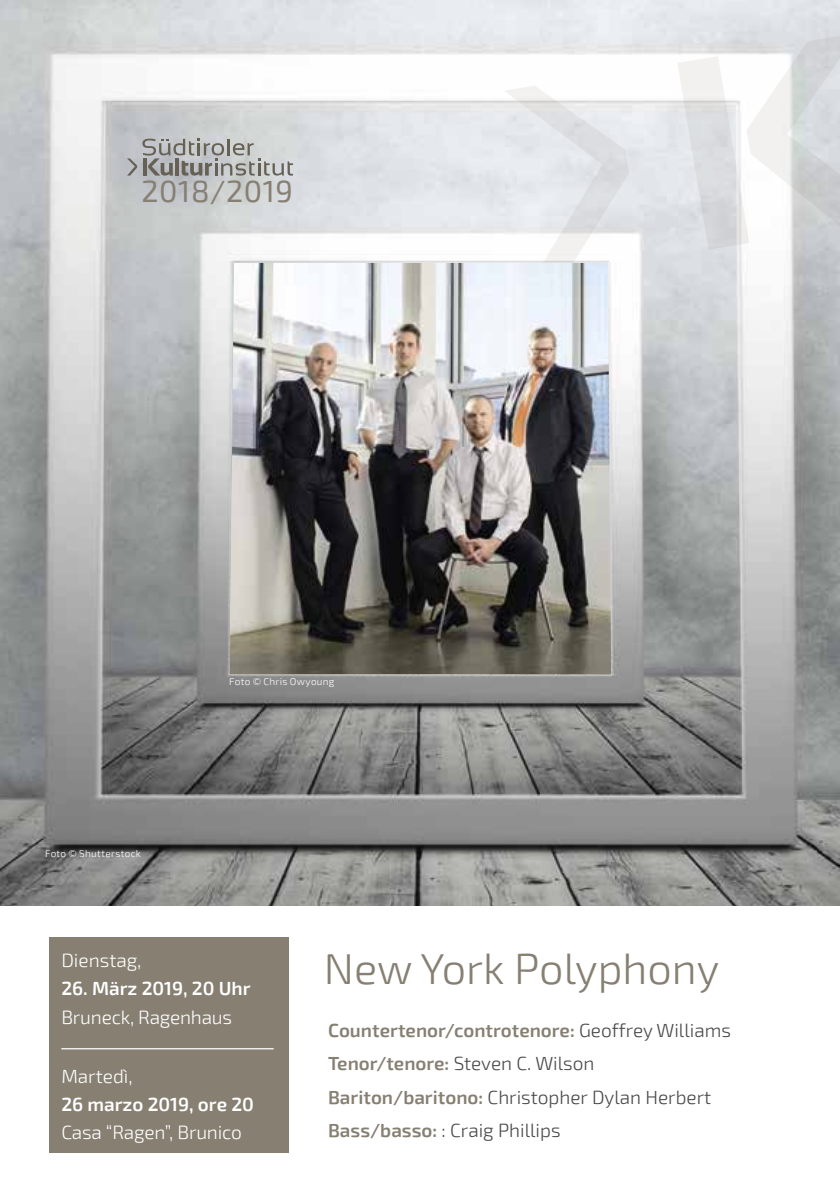
<style>
.page{position:relative;width:840px;height:1191px;background:#fff}
.page>*{position:absolute;margin:0;border:0;box-sizing:border-box;transform-origin:0 0}
.t1{font:300 43.2px "Exo 2";color:#867f72}
.t2{font:30.6px "Exo 2";letter-spacing:.02em;color:#867f72}
.t3{font:600 19px/33.4px "Exo 2";color:#867f72}
.t4{font:300 19px "Exo 2";letter-spacing:-.01em;color:#fff}
.t5{font:600 19px "Exo 2";color:#fff}
.t6{font:300 10px "Exo 2";letter-spacing:.03em;color:#fff}
.s1{font-weight:300;color:#484848}
</style>
<div class="page">
<img style="left:0;top:0;width:839px;height:905px">
<svg style="left:127px;top:139px;width:166px;height:37px;background:#aeafad"></svg>
<svg style="left:676px;top:33px;width:163px;height:217px"></svg>
<svg style="left:503px;top:86px;width:125px;height:192px"></svg>
<img style="left:230px;top:263px;width:380px;height:411px">
<div style="left:49px;top:937px;width:240px;height:215px;background:#867f72"></div>
<hr style="left:61px;top:1048px;width:212px;height:1px;background:#fff">
<h2 class="t2" style="left:141px;top:173px;width:153px">2018/2019</h2>
<p class="t6" style="left:45px;top:848px;width:97px">Foto © Shutterstock</p>
<p class="t6" style="left:229px;top:676px;width:106px">Foto © Chris Owyoung</p>
<p class="t4" style="left:61px;top:949px;width:82px">Dienstag,</p>
<p class="t5" style="left:61px;top:977px;width:191px">26. März 2019, 20 Uhr</p>
<p class="t4" style="left:61px;top:1006px;width:172px">Bruneck, Ragenhaus</p>
<p class="t4" style="left:61px;top:1065px;width:73px">Martedì,</p>
<p class="t5" style="left:61px;top:1093px;width:194px">26 marzo 2019, ore 20</p>
<p class="t4" style="left:61px;top:1121px;width:182px">Casa “Ragen”, Brunico</p>
<h1 class="t1" style="left:323px;top:944px;width:397px">New York Polyphony</h1>
<p class="t3" style="left:328px;top:1014px;width:404px">Countertenor/controtenore: <span class="s1">Geoffrey Williams </span>Tenor/tenore: <span class="s1">Steven C. Wilson </span>Bariton/baritono: <span class="s1">Christopher Dylan Herbert </span>Bass/basso: <span class="s1">: Craig Phillips</span></p>
</div>
